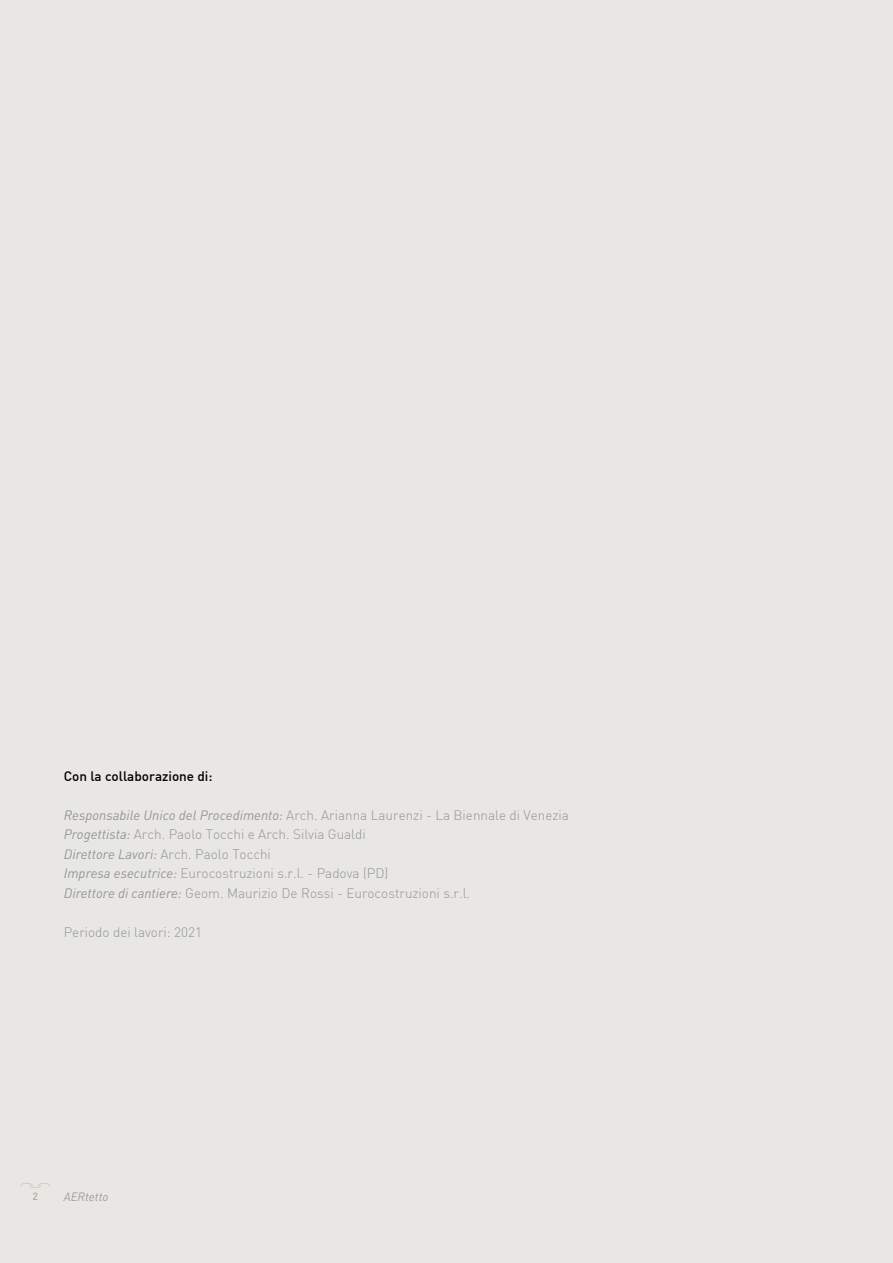
<style>
.page{position:relative;width:893px;height:1263px;background:#e8e7e4}
.page>*{position:absolute;margin:0;border:0;box-sizing:border-box;transform-origin:0 0}
.t1{font:300 13.5px/19.5px "DIN";color:#939598}
.t2{font:500 13.5px "DIN";color:#000}
.t3{font:italic 12px "DIN";color:#808285}
.t4{font:500 10.5px "DIN";color:#b0aea2}
.s1{font-weight:400;font-style:italic}
</style>
<div class="page">
<p class="t2" style="left:64px;top:767px;width:150px">Con la collaborazione di:</p>
<p class="t1" style="left:64px;top:805px;width:507px"><span class="s1">Responsabile Unico del Procedimento:</span> Arch. Arianna Laurenzi - La Biennale di Venezia <span class="s1">Progettista:</span> Arch. Paolo Tocchi e Arch. Silvia Gualdi<br><span class="s1">Direttore Lavori:</span> Arch. Paolo Tocchi<br><span class="s1">Impresa esecutrice:</span> Eurocostruzioni s.r.l. - Padova (PD)<br><span class="s1">Direttore di cantiere:</span> Geom. Maurizio De Rossi - Eurocostruzioni s.r.l.</p>
<p class="t1" style="left:64px;top:922px;width:140px">Periodo dei lavori: 2021</p>
<p class="t4" style="left:32px;top:1190px;width:7px">2</p>
<p class="t3" style="left:64px;top:1189px;width:46px">AERtetto</p>
</div>
